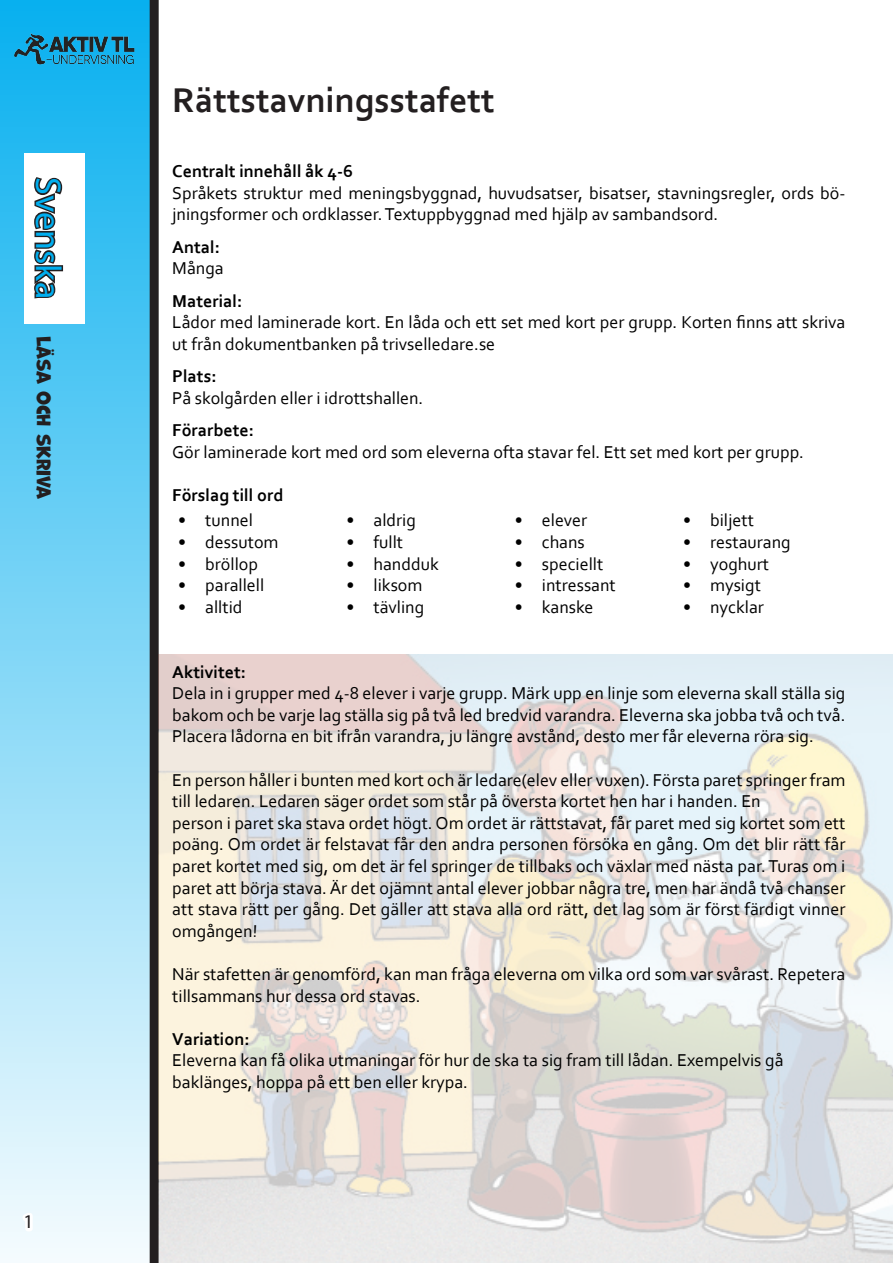
<style>
.page{position:relative;width:893px;height:1263px;background:#fff}
.page>*{position:absolute;margin:0;border:0;box-sizing:border-box;transform-origin:0 0}
.Aktivitetsnavn{font:700 36px "Corbel";color:#231f20}
.t1{font:36px "Myriad Pro";color:#00aeef}
.t2{font:19.5px "Myriad Pro";color:#231f20}
.TL_Brødtekst{font:18px/21.6px "Corbel";color:#000}
.Heading_3{font:700 18px "Corbel";color:#000}
.Heading_3-2{font:18px "Corbel";color:#000}
.kapittel{font:18px "Marvin";color:#231f20}
</style>
<div class="page">
<div style="left:0;top:0;width:150px;height:1263px;background:linear-gradient(to bottom,#0ab1ef,#f4fbfe)"></div>
<div style="left:150px;top:0;width:9px;height:1263px;background:#231f20"></div>
<img style="left:159px;top:655px;width:734px;height:608px">
<img style="left:13px;top:31px;width:123px;height:40px">
<svg style="left:19px;top:1207px;width:17px;height:27px"></svg>
<div style="left:24px;top:153px;width:60px;height:170px;background:#fff"></div>
<svg style="left:34px;top:177px;width:30px;height:122px"></svg>
<h1 class="t1" style="left:70px;top:177px;width:123px;rotate:90deg">Svenska</h1>
<p class="kapittel" style="left:56px;top:336px;width:164px;rotate:90deg">Läsa och skriva</p>
<p class="t2" style="left:23px;top:1210px;width:12px">1</p>
<p class="Aktivitetsnavn" style="left:172px;top:78px;width:324px">Rättstavningsstafett</p>
<p class="Heading_3" style="left:172px;top:160px;width:182px">Centralt innehåll åk 4-6</p>
<p class="TL_Brødtekst" style="left:172px;top:181px;width:675px">Språkets struktur med meningsbyggnad, huvudsatser, bisatser, stavningsregler, ords bö&shy;jningsformer och ordklasser. Textuppbyggnad med hjälp av sambandsord.</p>
<p class="Heading_3" style="left:172px;top:235px;width:49px">Antal:</p>
<p class="TL_Brødtekst" style="left:172px;top:257px;width:53px">Många</p>
<p class="Heading_3" style="left:172px;top:289px;width:72px">Material:</p>
<p class="TL_Brødtekst" style="left:172px;top:311px;width:675px">Lådor med laminerade kort. En låda och ett set med kort per grupp. Korten finns att skriva ut från dokumentbanken på trivselledare.se</p>
<p class="Heading_3" style="left:172px;top:365px;width:46px">Plats:</p>
<p class="TL_Brødtekst" style="left:172px;top:386px;width:253px">På skolgården eller i idrottshallen.</p>
<p class="Heading_3" style="left:172px;top:419px;width:83px">Förarbete:</p>
<p class="Heading_3-2" style="left:172px;top:441px;width:633px">Gör laminerade kort med ord som eleverna ofta stavar fel. Ett set med kort per grupp.</p>
<p class="Heading_3" style="left:172px;top:484px;width:113px">Förslag till ord</p>
<p class="TL_Brødtekst" style="left:178px;top:509px;width:76px">• tunnel</p>
<p class="TL_Brødtekst" style="left:178px;top:531px;width:102px">• dessutom</p>
<p class="TL_Brødtekst" style="left:178px;top:552px;width:81px">• bröllop</p>
<p class="TL_Brødtekst" style="left:178px;top:574px;width:87px">• parallell</p>
<p class="TL_Brødtekst" style="left:178px;top:595px;width:66px">• alltid</p>
<p class="TL_Brødtekst" style="left:347px;top:509px;width:71px">• aldrig</p>
<p class="TL_Brødtekst" style="left:347px;top:531px;width:58px">• fullt</p>
<p class="TL_Brødtekst" style="left:347px;top:552px;width:94px">• handduk</p>
<p class="TL_Brødtekst" style="left:347px;top:574px;width:77px">• liksom</p>
<p class="TL_Brødtekst" style="left:347px;top:595px;width:79px">• tävling</p>
<p class="TL_Brødtekst" style="left:515px;top:509px;width:74px">• elever</p>
<p class="TL_Brødtekst" style="left:515px;top:531px;width:72px">• chans</p>
<p class="TL_Brødtekst" style="left:515px;top:552px;width:90px">• speciellt</p>
<p class="TL_Brødtekst" style="left:515px;top:574px;width:102px">• intressant</p>
<p class="TL_Brødtekst" style="left:515px;top:595px;width:80px">• kanske</p>
<p class="TL_Brødtekst" style="left:683px;top:509px;width:72px">• biljett</p>
<p class="TL_Brødtekst" style="left:683px;top:531px;width:109px">• restaurang</p>
<p class="TL_Brødtekst" style="left:683px;top:552px;width:87px">• yoghurt</p>
<p class="TL_Brødtekst" style="left:683px;top:574px;width:79px">• mysigt</p>
<p class="TL_Brødtekst" style="left:683px;top:595px;width:82px">• nycklar</p>
<p class="Heading_3" style="left:172px;top:660px;width:75px">Aktivitet:</p>
<p class="TL_Brødtekst" style="left:172px;top:682px;width:675px;text-align:justify">Dela in i grupper med 4-8 elever i varje grupp. Märk upp en linje som eleverna skall ställa sig bakom och be varje lag ställa sig på två led bredvid varandra. Eleverna ska jobba två och två.<br>Placera lådorna en bit ifrån varandra, ju längre avstånd, desto mer får eleverna röra sig.</p>
<p class="TL_Brødtekst" style="left:172px;top:768px;width:675px">En person håller i bunten med kort och är ledare(elev eller vuxen). Första paret springer fram till ledaren. Ledaren säger ordet som står på översta kortet hen har i handen. En</p>
<p class="TL_Brødtekst" style="left:172px;top:811px;width:675px;text-align:justify">person i paret ska stava ordet högt. Om ordet är rättstavat, får paret med sig kortet som ett poäng. Om ordet är felstavat får den andra personen försöka en gång. Om det blir rätt får paret kortet med sig, om det är fel springer de tillbaks och växlar med nästa par. Turas om i paret att börja stava. Är det ojämnt antal elever jobbar några tre, men har ändå två chanser att stava rätt per gång. Det gäller att stava alla ord rätt, det lag som är först färdigt vinner omgången!</p>
<p class="TL_Brødtekst" style="left:172px;top:963px;width:675px">När stafetten är genomförd, kan man fråga eleverna om vilka ord som var svårast. Repetera tillsammans hur dessa ord stavas.</p>
<p class="Heading_3" style="left:172px;top:1028px;width:79px">Variation:</p>
<p class="TL_Brødtekst" style="left:172px;top:1049px;width:613px">Eleverna kan få olika utmaningar för hur de ska ta sig fram till lådan. Exempelvis gå</p>
<p class="TL_Brødtekst" style="left:172px;top:1071px;width:297px">baklänges, hoppa på ett ben eller krypa.</p>
</div>
